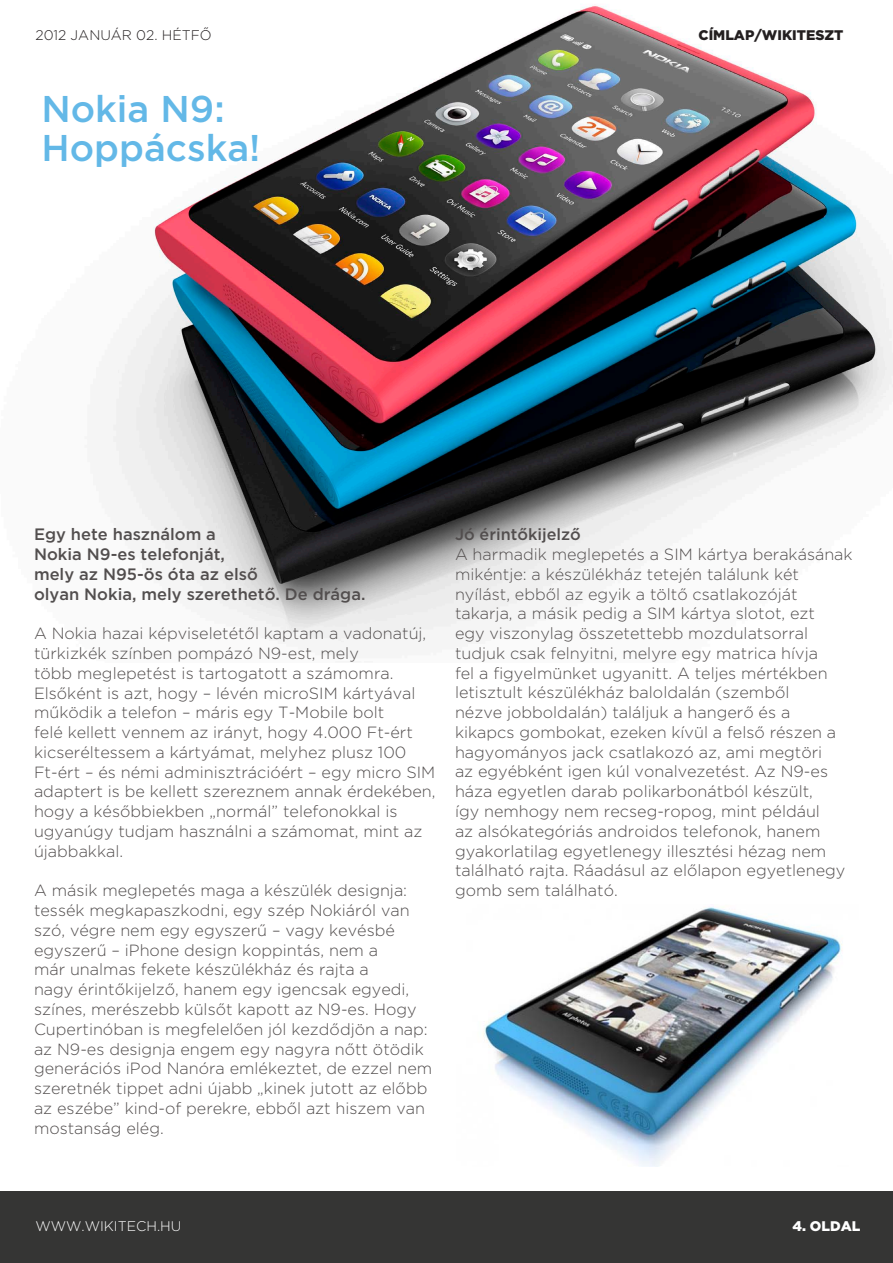
<style>
.page{position:relative;width:893px;height:1263px;background:#fff}
.page>*{position:absolute;margin:0;border:0;box-sizing:border-box;transform-origin:0 0}
.text_cim{font:500 37.2px "Gotham";color:#63b8e7}
.t1{font:500 16.5px "Gotham";color:#524e4e}
.text{font:300 16.2px/19.8px "Gotham";color:#524e4e}
.text-2{font:500 16.2px "Gotham";color:#524e4e}
.text_datum{font:300 13.95px "Gotham";color:#231f20}
.text_tartalom{font:900 13.95px "Gotham";color:#231f20}
.text_www{font:300 13.95px "Gotham";color:#fff}
.text_oldalszam{font:900 13.95px "Gotham";color:#fff}
</style>
<div class="page">
<img style="left:113px;top:5px;width:780px;height:638px">
<div style="left:0;top:1192px;width:893px;height:71px;background:#353534"></div>
<img style="left:482px;top:907px;width:360px;height:259px">
<p class="text_datum" style="left:35px;top:27px;width:178px">2012 JANUÁR 02. HÉTFŐ</p>
<p class="text_tartalom" style="left:698px;top:27px;width:146px">CÍMLAP/WIKITESZT</p>
<p class="text_cim" style="left:41px;top:87px;width:185px">Nokia N9:</p>
<p class="text_cim" style="left:41px;top:127px;width:220px">Hoppácska!</p>
<p class="t1" style="left:34px;top:525px;width:183px">Egy hete használom a</p>
<p class="t1" style="left:34px;top:545px;width:192px">Nokia N9-es telefonját,</p>
<p class="t1" style="left:34px;top:565px;width:225px">mely az N95-ös óta az első</p>
<p class="t1" style="left:34px;top:584px;width:333px">olyan Nokia, mely szerethető. De drága.</p>
<p class="text" style="left:34px;top:623px;width:403px">A Nokia hazai képviseletétől kaptam a vadonatúj, türkizkék színben pompázó N9-est, mely<br>több meglepetést is tartogatott a számomra.<br>Elsőként is azt, hogy – lévén microSIM kártyával működik a telefon – máris egy T-Mobile bolt<br>felé kellett vennem az irányt, hogy 4.000 Ft-ért kicseréltessem a kártyámat, melyhez plusz 100<br>Ft-ért – és némi adminisztrációért – egy micro SIM adaptert is be kellett szereznem annak érdekében, hogy a későbbiekben „normál” telefonokkal is ugyanúgy tudjam használni a számomat, mint az újabbakkal.</p>
<p class="text" style="left:34px;top:880px;width:400px">A másik meglepetés maga a készülék designja: tessék megkapaszkodni, egy szép Nokiáról van szó, végre nem egy egyszerű – vagy kevésbé egyszerű – iPhone design koppintás, nem a<br>már unalmas fekete készülékház és rajta a<br>nagy érintőkijelző, hanem egy igencsak egyedi, színes, merészebb külsőt kapott az N9-es. Hogy Cupertinóban is megfelelően jól kezdődjön a nap: az N9-es designja engem egy nagyra nőtt ötödik generációs iPod Nanóra emlékeztet, de ezzel nem szeretnék tippet adni újabb „kinek jutott az előbb az eszébe” kind-of perekre, ebből azt hiszem van mostanság elég.</p>
<p class="text-2" style="left:455px;top:525px;width:127px">Jó érintőkijelző</p>
<p class="text" style="left:455px;top:544px;width:399px">A harmadik meglepetés a SIM kártya berakásának mikéntje: a készülékház tetején találunk két nyílást, ebből az egyik a töltő csatlakozóját takarja, a másik pedig a SIM kártya slotot, ezt<br>egy viszonylag összetettebb mozdulatsorral tudjuk csak felnyitni, melyre egy matrica hívja<br>fel a figyelmünket ugyanitt. A teljes mértékben letisztult készülékház baloldalán (szemből<br>nézve jobboldalán) találjuk a hangerő és a kikapcs gombokat, ezeken kívül a felső részen a hagyományos jack csatlakozó az, ami megtöri<br>az egyébként igen kúl vonalvezetést. Az N9-es háza egyetlen darab polikarbonátból készült,<br>így nemhogy nem recseg-ropog, mint például<br>az alsókategóriás androidos telefonok, hanem gyakorlatilag egyetlenegy illesztési hézag nem található rajta. Ráadásul az előlapon egyetlenegy gomb sem található.</p>
<p class="text_www" style="left:35px;top:1218px;width:148px">WWW.WIKITECH.HU</p>
<p class="text_oldalszam" style="left:792px;top:1217px;width:69px">4. OLDAL</p>
</div>
